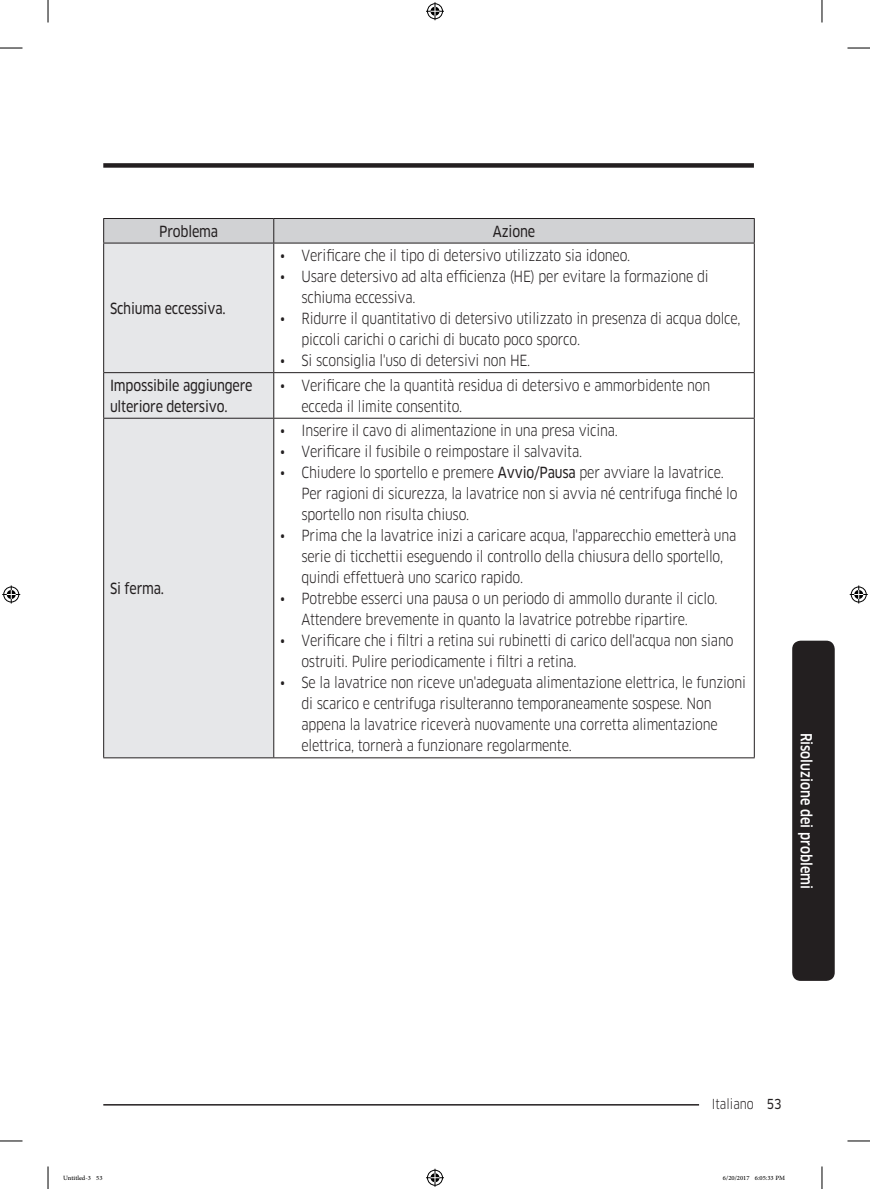
<style>
.page{position:relative;width:870px;height:1189px;background:#fff}
.page>*{position:absolute;margin:0;border:0;box-sizing:border-box;transform-origin:0 0}
.t1{font:15px/21px "Samsung Clan Pro";letter-spacing:-.015em;color:#231f20;scale:.85 1}
.t2{font:15px/21px "Samsung Clan Pro News";letter-spacing:-.015em;color:#231f20;scale:.85 1}
.t3{font:500 15px "Samsung Clan Pro";color:#fff;scale:.85 1}
.t4{font:13.5px "Samsung Clan Pro";color:#231f20;scale:.85 1}
.t5{font:9px "Adobe Arabic";color:#000}
.s1{font-family:"Samsung Clan Pro News"}
</style>
<div class="page">
<div style="left:103px;top:163px;width:651px;height:5px;background:#231f20"></div>
<hr style="left:103px;top:1104px;width:651px;height:1px;background:#231f20">
<div style="left:699px;top:1096px;width:68px;height:15px;background:#fff"></div>
<div style="left:792px;top:641px;width:43px;height:340px;background:#231f20;border-radius:9px"></div>
<div style="left:104px;top:244px;width:169px;height:513px;background:#e6e7e9"></div>
<svg style="left:103px;top:218px;width:652px;height:25px;background:#c6c6c8"></svg>
<hr style="left:103px;top:243px;width:171px;height:1px;background:#231f20">
<hr style="left:103px;top:243px;width:1px;height:129px;background:#231f20">
<hr style="left:274px;top:243px;width:481px;height:1px;background:#231f20">
<hr style="left:273px;top:243px;width:1px;height:129px;background:#231f20">
<hr style="left:754px;top:243px;width:1px;height:129px;background:#231f20">
<hr style="left:103px;top:372px;width:171px;height:1px;background:#231f20">
<hr style="left:103px;top:373px;width:1px;height:45px;background:#231f20">
<hr style="left:274px;top:372px;width:481px;height:1px;background:#231f20">
<hr style="left:273px;top:373px;width:1px;height:45px;background:#231f20">
<hr style="left:754px;top:373px;width:1px;height:45px;background:#231f20">
<hr style="left:103px;top:418px;width:171px;height:1px;background:#231f20">
<hr style="left:103px;top:419px;width:1px;height:338px;background:#231f20">
<hr style="left:274px;top:418px;width:481px;height:1px;background:#231f20">
<hr style="left:273px;top:419px;width:1px;height:338px;background:#231f20">
<hr style="left:754px;top:419px;width:1px;height:338px;background:#231f20">
<hr style="left:103px;top:757px;width:171px;height:1px;background:#231f20">
<hr style="left:274px;top:757px;width:481px;height:1px;background:#231f20">
<svg style="left:0;top:48px;width:22px;height:1px"></svg>
<svg style="left:847px;top:48px;width:23px;height:1px"></svg>
<svg style="left:0;top:1141px;width:22px;height:1px"></svg>
<svg style="left:847px;top:1141px;width:23px;height:1px"></svg>
<svg style="left:48px;top:0;width:1px;height:23px"></svg>
<svg style="left:48px;top:1166px;width:1px;height:23px"></svg>
<svg style="left:822px;top:0;width:1px;height:23px"></svg>
<svg style="left:822px;top:1166px;width:1px;height:23px"></svg>
<svg style="left:426px;top:2px;width:18px;height:18px"></svg>
<svg style="left:426px;top:1169px;width:18px;height:18px"></svg>
<svg style="left:2px;top:585px;width:18px;height:18px"></svg>
<svg style="left:850px;top:585px;width:18px;height:18px"></svg>
<p class="t2" style="left:159px;top:221px;width:71px">Problema</p>
<p class="t2" style="left:493px;top:221px;width:51px">Azione</p>
<p class="t2" style="left:110px;top:298px;width:138px">Schiuma eccessiva.</p>
<p class="t1" style="left:280px;top:245px;width:413px">• Verificare che il tipo di detersivo utilizzato sia idoneo.</p>
<p class="t1" style="left:301px;top:266px;width:481px;text-indent:-21px">• Usare detersivo ad alta efficienza (HE) per evitare la formazione di schiuma eccessiva.</p>
<p class="t1" style="left:301px;top:308px;width:518px;text-indent:-21px">• Ridurre il quantitativo di detersivo utilizzato in presenza di acqua dolce, piccoli carichi o carichi di bucato poco sporco.</p>
<p class="t1" style="left:280px;top:350px;width:296px">• Si sconsiglia l'uso di detersivi non HE.</p>
<p class="t2" style="left:110px;top:375px;width:169px">Impossibile aggiungere ulteriore detersivo.</p>
<p class="t1" style="left:301px;top:375px;width:482px;text-indent:-21px">• Verificare che la quantità residua di detersivo e ammorbidente non ecceda il limite consentito.</p>
<p class="t2" style="left:110px;top:578px;width:65px">Si ferma.</p>
<p class="t1" style="left:280px;top:420px;width:399px">• Inserire il cavo di alimentazione in una presa vicina.</p>
<p class="t1" style="left:280px;top:441px;width:357px">• Verificare il fusibile o reimpostare il salvavita.</p>
<p class="t1" style="left:301px;top:462px;width:515px;text-indent:-21px">• Chiudere lo sportello e premere <span class="s1">Avvio/Pausa</span> per avviare la lavatrice.<br>Per ragioni di sicurezza, la lavatrice non si avvia né centrifuga finché lo sportello non risulta chiuso.</p>
<p class="t1" style="left:301px;top:525px;width:513px;text-indent:-21px">• Prima che la lavatrice inizi a caricare acqua, l'apparecchio emetterà una serie di ticchettii eseguendo il controllo della chiusura dello sportello, quindi effettuerà uno scarico rapido.</p>
<p class="t1" style="left:280px;top:588px;width:516px;text-align:center">• Potrebbe esserci una pausa o un periodo di ammollo durante il ciclo.<br>Attendere brevemente in quanto la lavatrice potrebbe ripartire.</p>
<p class="t1" style="left:301px;top:630px;width:510px;text-indent:-21px">• Verificare che i filtri a retina sui rubinetti di carico dell'acqua non siano ostruiti. Pulire periodicamente i filtri a retina.</p>
<p class="t1" style="left:301px;top:672px;width:525px;text-indent:-21px">• Se la lavatrice non riceve un'adeguata alimentazione elettrica, le funzioni di scarico e centrifuga risulteranno temporaneamente sospese. Non appena la lavatrice riceverà nuovamente una corretta alimentazione elettrica, tornerà a funzionare regolarmente.</p>
<p class="t3" style="left:815px;top:732px;width:186px;rotate:90deg">Risoluzione dei problemi</p>
<p class="t4" style="left:712px;top:1096px;width:84px">Italiano <span class="s1">53</span></p>
<p class="t5" style="left:63px;top:1171px;width:41px">Untitled-3 53</p>
<p class="t5" style="left:723px;top:1171px;width:64px">6/20/2017 6:05:33 PM</p>
</div>
